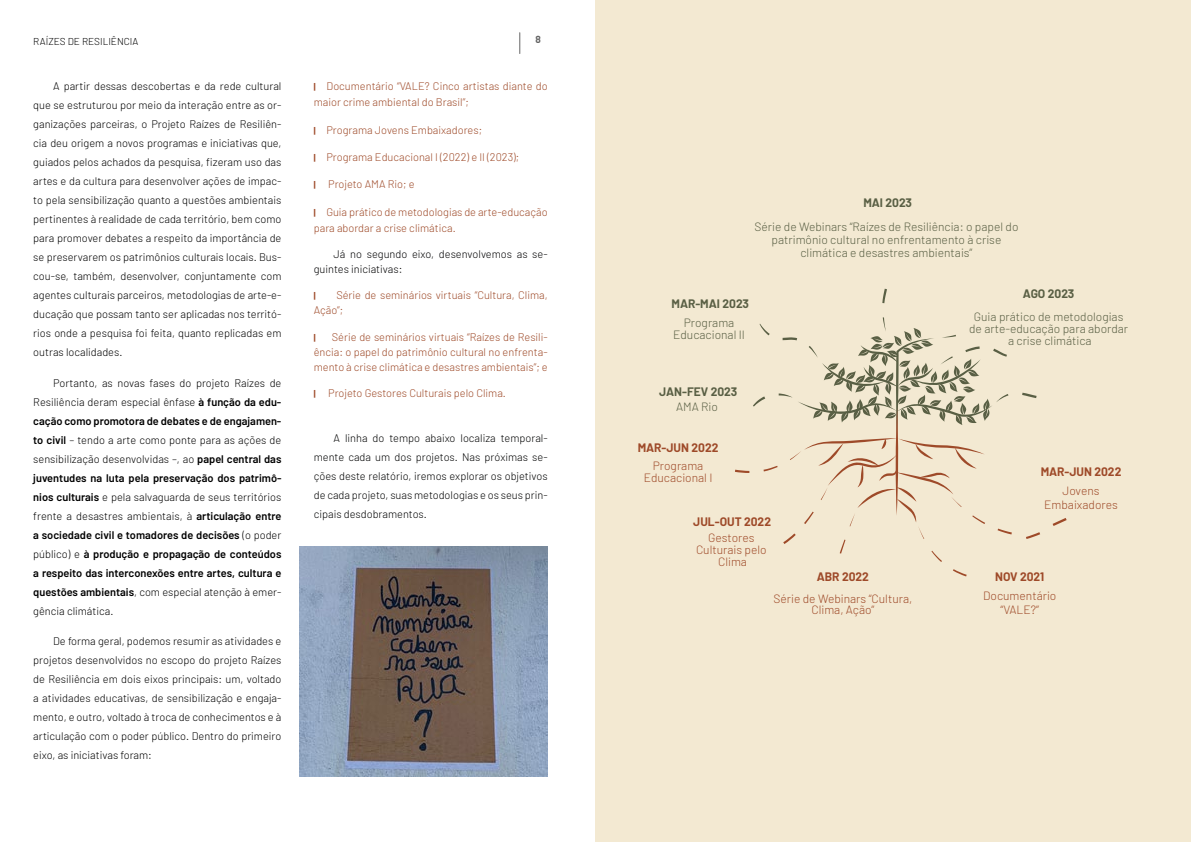
<style>
.page{position:relative;width:1191px;height:842px;background:#fff}
.page>*{position:absolute;margin:0;border:0;box-sizing:border-box;transform-origin:0 0}
.t1{font:300 12px/12px "Barlow";color:#595f44;text-align:center}
.t2{font:300 12px/12px "Barlow";color:#9e4a29;text-align:center}
.t3{font:700 12px "Barlow";color:#9e4a29}
.t4{font:700 12px "Barlow";color:#595f44}
.t5{font:300 11px/19px "Barlow";color:#000;text-align:justify}
.t6{font:600 11px/19px "Barlow";color:#000;text-align:justify}
.t7{font:300 11px/15px "Barlow";color:#9e4a29}
.t8{font:300 11px/19px "Barlow";color:#020303;text-align:justify}
.t9{font:300 11px/15px "Barlow";color:#020203}
.t10{font:300 10px "Barlow";color:#000}
.t11{font:700 10px "Barlow";color:#000}
.t12{font:700 9px "Barlow";color:#9e4a29}
.s1{font-weight:300}
.s2{font-weight:700;font-size:9px}
</style>
<div class="page">
<svg style="left:519px;top:33px;width:1px;height:21px"></svg>
<div style="left:595px;top:0;width:596px;height:842px;background:#f3e9d2"></div>
<img style="left:299px;top:546px;width:248px;height:231px">
<svg style="left:1026px;top:532px;width:14px;height:7px"></svg>
<svg style="left:1052px;top:518px;width:14px;height:8px"></svg>
<svg style="left:953px;top:569px;width:13px;height:7px"></svg>
<svg style="left:1022px;top:393px;width:14px;height:5px"></svg>
<svg style="left:882px;top:289px;width:5px;height:14px"></svg>
<svg style="left:735px;top:317px;width:276px;height:245px"></svg>
<p class="t10" style="left:33px;top:35px;width:107px">RAÍZES DE RESILIÊNCIA</p>
<p class="t11" style="left:535px;top:33px;width:7px">8</p>
<p class="t5" style="left:33px;top:77px;width:250px;text-indent:20px">A partir dessas descobertas e da rede cultural que se estruturou por meio da interação entre as or&shy;ganizações parceiras, o Projeto Raízes de Resiliên&shy;cia deu origem a novos programas e iniciativas que, guiados pelos achados da pesquisa, fizeram uso das artes e da cultura para desenvolver ações de impac&shy;to pela sensibilização quanto a questões ambientais pertinentes à realidade de cada território, bem como para promover debates a respeito da importância de se preservarem os patrimônios culturais locais. Bus&shy;cou-se, também, desenvolver, conjuntamente com agentes culturais parceiros, metodologias de arte-e&shy;ducação que possam tanto ser aplicadas nos territó&shy;rios onde a pesquisa foi feita, quanto replicadas em outras localidades.</p>
<p class="t6" style="left:33px;top:372px;width:250px;text-indent:20px"><span class="s1">Portanto, as novas fases do projeto Raízes de Resiliência deram especial ênfase</span> à função da edu&shy;cação como promotora de debates e de engajamen&shy;to civil <span class="s1">– tendo a arte como ponte para as ações de sensibilização desenvolvidas –, ao</span> papel central das juventudes na luta pela preservação dos patrimô&shy;nios culturais <span class="s1">e pela salvaguarda de seus territórios frente a desastres ambientais, à</span> articulação entre a sociedade civil e tomadores de decisões <span class="s1">(o poder público) e</span> à produção e propagação de conteúdos a respeito das interconexões entre artes, cultura e questões ambientais<span class="s1">, com especial atenção à emer&shy;gência climática.</span></p>
<p class="t5" style="left:33px;top:631px;width:250px;text-indent:20px">De forma geral, podemos resumir as atividades e projetos desenvolvidos no escopo do projeto Raízes de Resiliência em dois eixos principais: um, voltado a atividades educativas, de sensibilização e engaja&shy;mento, e outro, voltado à troca de conhecimentos e à articulação com o poder público. Dentro do primeiro eixo, as iniciativas foram:</p>
<p class="t7" style="left:314px;top:78px;width:235px;line-height:16px"><span class="s2">|</span> Documentário “VALE? Cinco artistas diante do maior crime ambiental do Brasil”;</p>
<p class="t7" style="left:314px;top:122px;width:170px"><span class="s2">|</span> Programa Jovens Embaixadores;</p>
<p class="t7" style="left:314px;top:149px;width:207px"><span class="s2">|</span> Programa Educacional I (2022) e II (2023);</p>
<p class="t7" style="left:314px;top:177px;width:102px"><span class="s2">|</span> Projeto AMA Rio; e</p>
<p class="t7" style="left:314px;top:203px;width:235px;line-height:16px"><span class="s2">|</span> Guia prático de metodologias de arte-educação para abordar a crise climática.</p>
<p class="t9" style="left:314px;top:246px;width:235px;text-indent:20px">Já no segundo eixo, desenvolvemos as se&shy;guintes iniciativas:</p>
<p class="t12" style="left:314px;top:291px;width:3px">|</p>
<p class="t7" style="left:314px;top:288px;width:235px;text-indent:23px">Série de seminários virtuais “Cultura, Clima,<br>Ação”;</p>
<p class="t12" style="left:314px;top:332px;width:3px">|</p>
<p class="t7" style="left:314px;top:329px;width:235px;text-align:justify;text-indent:18px">Série de seminários virtuais “Raízes de Resili&shy;ência: o papel do patrimônio cultural no enfrenta&shy;mento à crise climática e desastres ambientais”; e</p>
<p class="t7" style="left:314px;top:385px;width:194px"><span class="s2">|</span> Projeto Gestores Culturais pelo Clima.</p>
<p class="t8" style="left:314px;top:428px;width:235px;text-indent:20px">A linha do tempo abaixo localiza temporal&shy;mente cada um dos projetos. Nas próximas se&shy;ções deste relatório, iremos explorar os objetivos de cada projeto, suas metodologias e os seus prin&shy;cipais desdobramentos.</p>
<p class="t4" style="left:863px;top:196px;width:50px">MAI 2023</p>
<p class="t1" style="left:754px;top:220px;width:265px;line-height:13px">Série de Webinars “Raízes de Resiliência: o papel do patrimônio cultural no enfrentamento à crise climática e desastres ambientais”</p>
<p class="t4" style="left:671px;top:296px;width:79px">MAR-MAI 2023</p>
<p class="t1" style="left:673px;top:316px;width:73px">Programa<br>Educacional II</p>
<p class="t4" style="left:659px;top:384px;width:79px">JAN-FEV 2023</p>
<p class="t1" style="left:676px;top:401px;width:43px">AMA Rio</p>
<p class="t3" style="left:637px;top:441px;width:82px">MAR-JUN 2022</p>
<p class="t2" style="left:643px;top:460px;width:70px">Programa<br>Educacional I</p>
<p class="t3" style="left:693px;top:514px;width:79px">JUL-OUT 2022</p>
<p class="t2" style="left:696px;top:531px;width:72px">Gestores<br>Culturais pelo<br>Clima</p>
<p class="t3" style="left:816px;top:569px;width:54px">ABR 2022</p>
<p class="t2" style="left:773px;top:593px;width:140px;line-height:11px">Série de Webinars “Cultura,<br>Clima, Ação”</p>
<p class="t4" style="left:1023px;top:287px;width:53px">AGO 2023</p>
<p class="t1" style="left:969px;top:311px;width:161px">Guia prático de metodologias de arte-educação para abordar a crise climática</p>
<p class="t3" style="left:1040px;top:464px;width:82px">MAR-JUN 2022</p>
<p class="t2" style="left:1044px;top:483px;width:75px;line-height:14px">Jovens<br>Embaixadores</p>
<p class="t3" style="left:995px;top:569px;width:51px">NOV 2021</p>
<p class="t2" style="left:983px;top:588px;width:75px;line-height:14px">Documentário “VALE?”</p>
</div>
